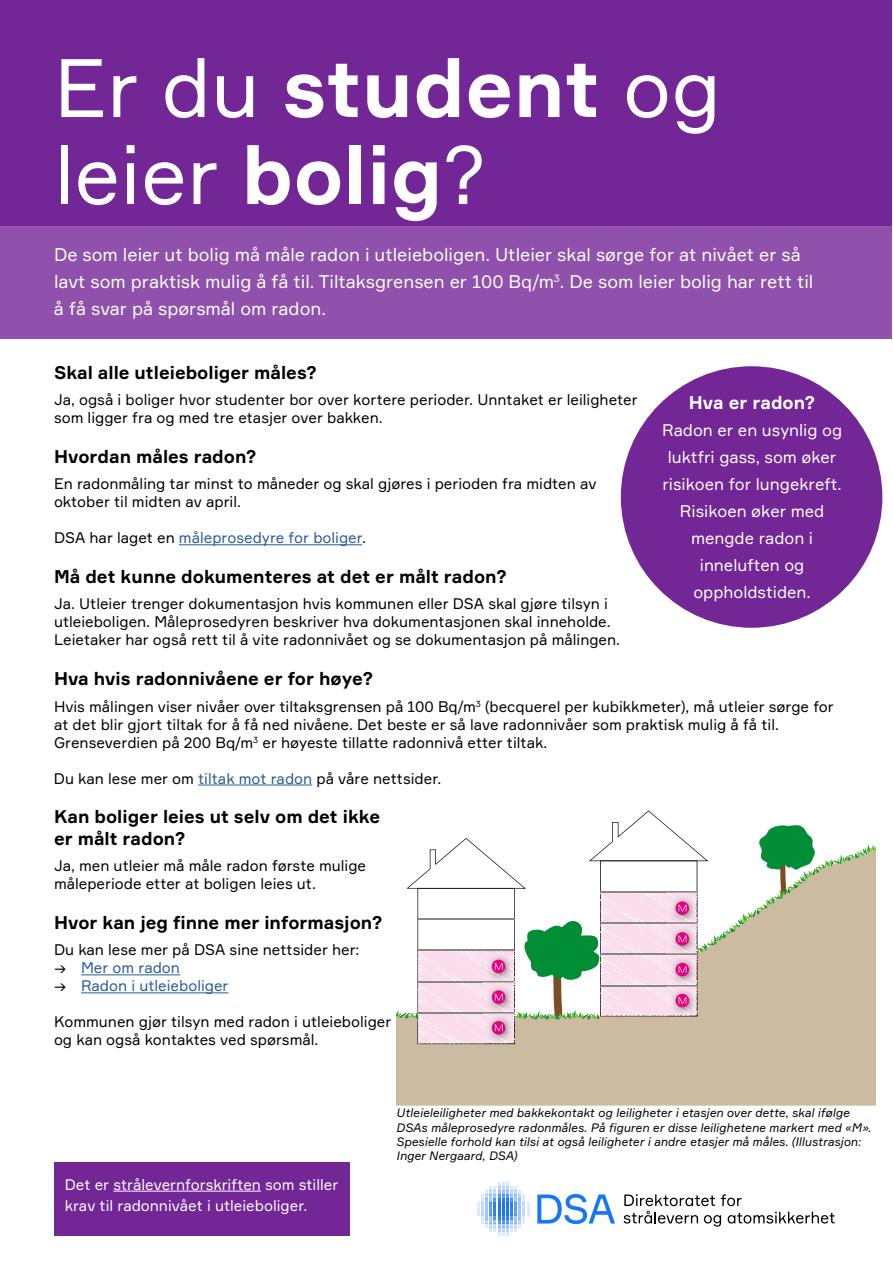
<style>
.page{position:relative;width:893px;height:1263px;background:#fff}
.page>*{position:absolute;margin:0;border:0;box-sizing:border-box;transform-origin:0 0}
.t1{font:81px/87px "Formular";color:#fff}
.t2{font:700 18px/21.6px "Formular";color:#000}
.t3{font:18px/27px "Formular";color:#fff}
.t4{font:700 18px "Formular";color:#fff}
.t5{font:16.5px/27px "Formular";color:#fff;text-align:center}
.t6{font:15px/18px "Formular";color:#000}
.t7{font:15px/21px "Formular";color:#fff}
.t8{font:15px "Formular";color:#275b9b}
.t9{font:italic 12px/14.4px "Formular";color:#000}
.s1{font-weight:700}
.s2{color:#000}
.s3{color:#275b9b}
</style>
<div class="page">
<div style="left:1px;top:1px;width:891px;height:226px;background:#732696"></div>
<div style="left:1px;top:227px;width:891px;height:112px;background:#8f51ab"></div>
<hr style="left:179px;top:544px;width:183px;height:1px;background:#275b9b">
<hr style="left:198px;top:785px;width:114px;height:1px;background:#275b9b">
<hr style="left:81px;top:974px;width:99px;height:1px;background:#275b9b">
<hr style="left:81px;top:992px;width:148px;height:1px;background:#275b9b">
<svg style="left:537px;top:1194px;width:78px;height:30px"></svg>
<svg style="left:477px;top:1182px;width:52px;height:54px"></svg>
<svg style="left:624px;top:1194px;width:211px;height:33px"></svg>
<div style="left:396px;top:1044px;width:480px;height:62px;background:#cbbba0"></div>
<img style="left:483px;top:1044px;width:33px;height:2px">
<svg style="left:396px;top:810px;width:480px;height:234px"></svg>
<div style="left:621px;top:366px;width:261px;height:262px;background:#732696;border-radius:50%"></div>
<div style="left:54px;top:1162px;width:296px;height:74px;background:#732696"></div>
<hr style="left:113px;top:1191px;width:148px;height:1px;background:#fff">
<h1 class="t1" style="left:54px;top:43px;width:669px">Er du <span class="s1">student</span> og leier <span class="s1">bolig</span>?</h1>
<p class="t3" style="left:54px;top:240px;width:761px">De som leier ut bolig må måle radon i utleieboligen. Utleier skal sørge for at nivået er så lavt som praktisk mulig å få til. Tiltaksgrensen er 100 Bq/m<sup>3</sup>. De som leier bolig har rett til å få svar på spørsmål om radon.</p>
<p class="t2" style="left:54px;top:361px;width:264px">Skal alle utleieboliger måles?</p>
<p class="t6" style="left:54px;top:390px;width:585px">Ja, også i boliger hvor studenter bor over kortere perioder. Unntaket er leiligheter som ligger fra og med tre etasjer over bakken.</p>
<p class="t2" style="left:54px;top:445px;width:204px">Hvordan måles radon?</p>
<p class="t6" style="left:54px;top:475px;width:544px">En radonmåling tar minst to måneder og skal gjøres i perioden fra midten av oktober til midten av april.</p>
<p class="t8" style="left:54px;top:529px;width:313px"><span class="s2">DSA har laget en</span> måleprosedyre for boliger<span class="s2">.</span></p>
<p class="t2" style="left:54px;top:565px;width:454px">Må det kunne dokumenteres at det er målt radon?</p>
<p class="t6" style="left:54px;top:595px;width:568px">Ja. Utleier trenger dokumentasjon hvis kommunen eller DSA skal gjøre tilsyn i utleieboligen. Måleprosedyren beskriver hva dokumentasjonen skal inneholde.<br>Leietaker har også rett til å vite radonnivået og se dokumentasjon på målingen.</p>
<p class="t2" style="left:54px;top:667px;width:321px">Hva hvis radonnivåene er for høye?</p>
<p class="t6" style="left:54px;top:697px;width:781px">Hvis målingen viser nivåer over tiltaksgrensen på 100 Bq/m<sup>3</sup> (becquerel per kubikkmeter), må utleier sørge for at det blir gjort tiltak for å få ned nivåene. Det beste er så lave radonnivåer som praktisk mulig å få til.<br>Grenseverdien på 200 Bq/m<sup>3</sup> er høyeste tillatte radonnivå etter tiltak.</p>
<p class="t6" style="left:54px;top:769px;width:389px">Du kan lese mer om <span class="s3">tiltak mot radon</span> på våre nettsider.</p>
<p class="t2" style="left:54px;top:806px;width:328px">Kan boliger leies ut selv om det ikke er målt radon?</p>
<p class="t6" style="left:54px;top:857px;width:314px">Ja, men utleier må måle radon første mulige måleperiode etter at boligen leies ut.</p>
<p class="t2" style="left:54px;top:911px;width:330px">Hvor kan jeg finne mer informasjon?</p>
<p class="t6" style="left:54px;top:941px;width:307px">Du kan lese mer på DSA sine nettsider her:</p>
<p class="t8" style="left:54px;top:959px;width:127px"><span class="s2">→</span> Mer om radon</p>
<p class="t8" style="left:54px;top:977px;width:176px"><span class="s2">→</span> Radon i utleieboliger</p>
<p class="t6" style="left:54px;top:1013px;width:339px">Kommunen gjør tilsyn med radon i utleieboliger og kan også kontaktes ved spørsmål.</p>
<p class="t4" style="left:689px;top:392px;width:128px">Hva er radon?</p>
<p class="t5" style="left:662px;top:417px;width:182px">Radon er en usynlig og luktfri gass, som øker risikoen for lungekreft.<br>Risikoen øker med mengde radon i inneluften og oppholdstiden.</p>
<p class="t7" style="left:65px;top:1173px;width:275px">Det er strålevernforskriften som stiller krav til radonnivået i utleieboliger.</p>
<p class="t9" style="left:396px;top:1105px;width:476px">Utleieleiligheter med bakkekontakt og leiligheter i etasjen over dette, skal ifølge DSAs måleprosedyre radonmåles. På figuren er disse leilighetene markert med «M».<br>Spesielle forhold kan tilsi at også leiligheter i andre etasjer må måles. (Illustrasjon:<br>Inger Nergaard, DSA)</p>
</div>
